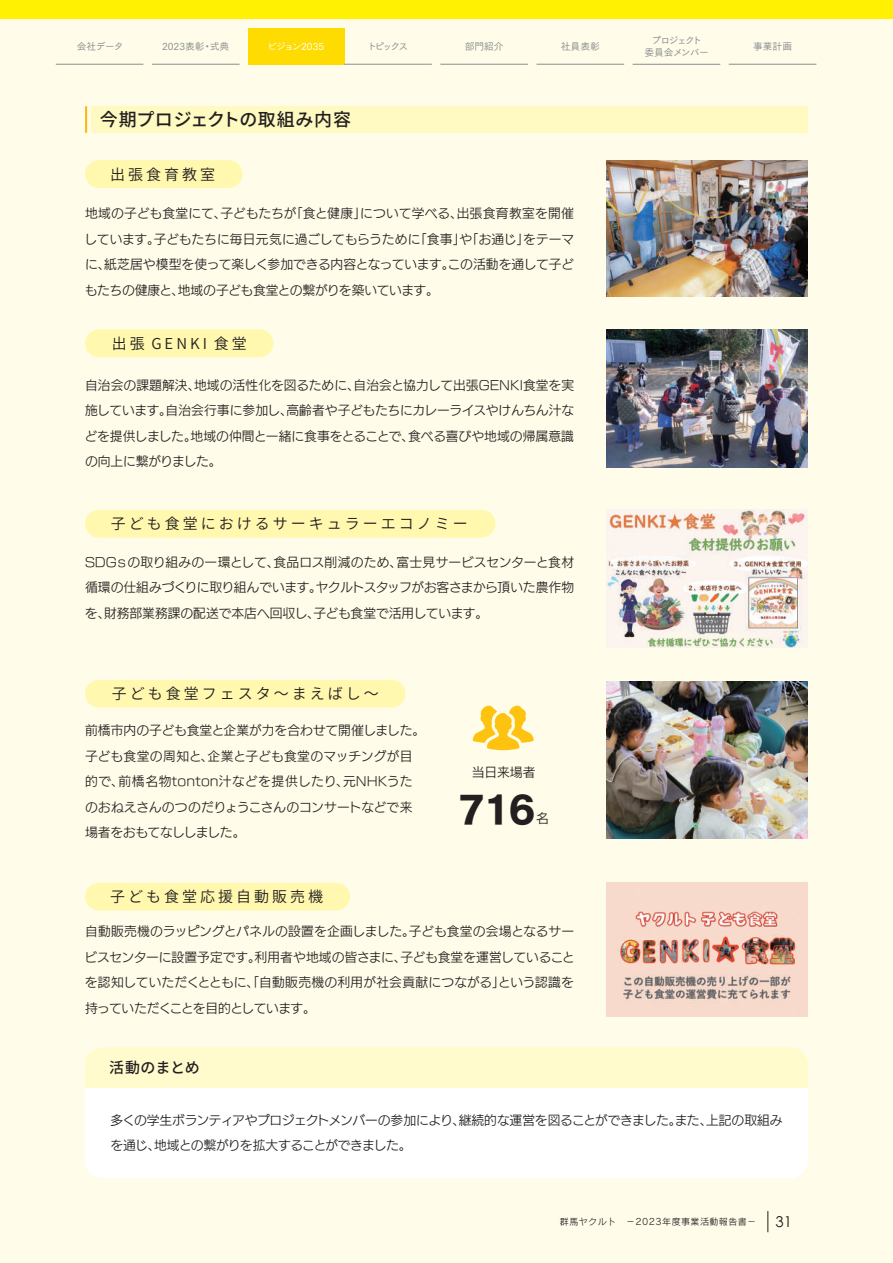
<style>
.page{position:relative;width:893px;height:1263px;background:#fffde9}
.page>*{position:absolute;margin:0;border:0;box-sizing:border-box;transform-origin:0 0}
.t1{font:36px "Tsuku Go Pro H";color:#231f20}
.t2{font:500 18px "Source Han Sans JP";letter-spacing:.03em;color:#231f20}
.t3{font:15px "Source Han Sans JP";letter-spacing:.2em;color:#231f20}
.t4{font:500 15px "Source Han Sans JP";color:#231f20}
.t5{font:15px "Century Gothic Pro";color:#231f20}
.t6{font:12.75px/25.5px "New Rodin Pro M";letter-spacing:-.005em;color:#231f20;text-align:justify}
.t7{font:12.75px/25.5px "New Rodin Pro M";letter-spacing:-.025em;color:#231f20}
.t8{font:9.75px "Tsuku Go Pro M";color:#8a8c8f}
.t9{font:9.75px/12px "Tsuku Go Pro M";letter-spacing:-.08em;color:#8a8c8f;text-align:center}
.t10{font:9.75px "Tsuku Go Pro M";letter-spacing:-.05em;color:#fff}
.t11{font:9px "Rodin Pro M";letter-spacing:.05em;color:#231f20}
</style>
<div class="page">
<div style="left:0;top:0;width:893px;height:19px;background:#fff101"></div>
<img style="left:606px;top:681px;width:202px;height:158px">
<img style="left:606px;top:160px;width:202px;height:136px">
<img style="left:606px;top:329px;width:202px;height:139px">
<img style="left:606px;top:883px;width:202px;height:134px">
<img style="left:606px;top:510px;width:202px;height:138px">
<div style="left:85px;top:1088px;width:723px;height:90px;background:#fff"></div>
<div style="left:91px;top:106px;width:717px;height:27px;background:#fffac1"></div>
<hr style="left:85px;top:106px;width:2px;height:27px;background:#fcb814">
<div style="left:85px;top:160px;width:158px;height:28px;background:#fff8ae;border-radius:14px"></div>
<div style="left:85px;top:329px;width:188px;height:28px;background:#fff8ae;border-radius:14px"></div>
<div style="left:85px;top:510px;width:410px;height:28px;background:#fff8ae;border-radius:14px"></div>
<div style="left:85px;top:680px;width:320px;height:27px;background:#fff8ae;border-radius:14px"></div>
<div style="left:85px;top:883px;width:265px;height:27px;background:#fff8ae;border-radius:14px"></div>
<svg style="left:473px;top:706px;width:61px;height:44px"></svg>
<div style="left:85px;top:1047px;width:723px;height:41px;background:#fffbcc"></div>
<svg style="left:767px;top:1211px;width:1px;height:21px"></svg>
<div style="left:248px;top:28px;width:96px;height:36px;background:#ffdc01"></div>
<hr style="left:56px;top:64px;width:87px;height:1px;background:#8a8c8f">
<hr style="left:152px;top:64px;width:88px;height:1px;background:#8a8c8f">
<hr style="left:344px;top:64px;width:88px;height:1px;background:#8a8c8f">
<hr style="left:440px;top:64px;width:88px;height:1px;background:#8a8c8f">
<hr style="left:536px;top:64px;width:88px;height:1px;background:#8a8c8f">
<hr style="left:633px;top:64px;width:87px;height:1px;background:#8a8c8f">
<hr style="left:729px;top:64px;width:87px;height:1px;background:#8a8c8f">
<p class="t8" style="left:77px;top:38px;width:48px">会社データ</p>
<p class="t8" style="left:162px;top:38px;width:69px">2023表彰・式典</p>
<p class="t10" style="left:267px;top:38px;width:59px">ビジョン2035</p>
<p class="t8" style="left:367px;top:38px;width:43px">トピックス</p>
<p class="t8" style="left:465px;top:38px;width:40px">部門紹介</p>
<p class="t8" style="left:561px;top:38px;width:40px">社員表彰</p>
<p class="t9" style="left:644px;top:33px;width:66px">プロジェクト<br>委員会メンバー</p>
<p class="t8" style="left:753px;top:38px;width:40px">事業計画</p>
<h2 class="t2" style="left:100px;top:110px;width:253px">今期プロジェクトの取組み内容</h2>
<p class="t3" style="left:110px;top:166px;width:106px">出張食育教室</p>
<p class="t6" style="left:84px;top:199px;width:491px">地域の子ども食堂にて、子どもたちが「食と健康」について学べる、出張食育教室を開催しています。子どもたちに毎日元気に過ごしてもらうために「食事」や「お通じ」をテーマに、紙芝居や模型を使って楽しく参加できる内容となっています。この活動を通して子どもたちの健康と、地域の子ども食堂との繋がりを築いています。</p>
<p class="t3" style="left:112px;top:335px;width:136px">出張 GENKI 食堂</p>
<p class="t6" style="left:84px;top:371px;width:491px">自治会の課題解決、地域の活性化を図るために、自治会と協力して出張GENKI食堂を実施しています。自治会行事に参加し、高齢者や子どもたちにカレーライスやけんちん汁などを提供しました。地域の仲間と一緒に食事をとることで、食べる喜びや地域の帰属意識の向上に繋がりました。</p>
<p class="t3" style="left:111px;top:515px;width:359px">子ども食堂におけるサーキュラーエコノミー</p>
<p class="t6" style="left:85px;top:548px;width:491px">SDGｓの取り組みの一環として、食品ロス削減のため、富士見サービスセンターと食材循環の仕組みづくりに取り組んでいます。ヤクルトスタッフがお客さまから頂いた農作物を、財務部業務課の配送で本店へ回収し、子ども食堂で活用しています。</p>
<p class="t3" style="left:112px;top:685px;width:268px">子ども食堂フェスタ～まえばし～</p>
<p class="t6" style="left:85px;top:716px;width:342px;text-align:left">前橋市内の子ども食堂と企業が力を合わせて開催しました。子ども食堂の周知と、企業と子ども食堂のマッチングが目的で、前橋名物tonton汁などを提供したり、元NHKうたのおねえさんのつのだりょうこさんのコンサートなどで来場者をおもてなししました。</p>
<p class="t3" style="left:110px;top:888px;width:214px">子ども食堂応援自動販売機</p>
<p class="t6" style="left:472px;top:758px;width:65px">当日来場者</p>
<h1 class="t1" style="left:458px;top:789px;width:79px">716</h1>
<p class="t6" style="left:536px;top:804px;width:14px">名</p>
<p class="t6" style="left:85px;top:917px;width:492px">自動販売機のラッピングとパネルの設置を企画しました。子ども食堂の会場となるサービスセンターに設置予定です。利用者や地域の皆さまに、子ども食堂を運営していることを認知していただくとともに、「自動販売機の利用が社会貢献につながる」という認識を持っていただくことを目的としています。</p>
<p class="t4" style="left:109px;top:1059px;width:92px">活動のまとめ</p>
<p class="t7" style="left:110px;top:1106px;width:674px">多くの学生ボランティアやプロジェクトメンバーの参加により、継続的な運営を図ることができました。また、上記の取組みを通じ、地域との繋がりを拡大することができました。</p>
<p class="t11" style="left:560px;top:1215px;width:198px">群馬ヤクルト　－2023年度事業活動報告書－</p>
<p class="t5" style="left:776px;top:1212px;width:18px">31</p>
</div>
